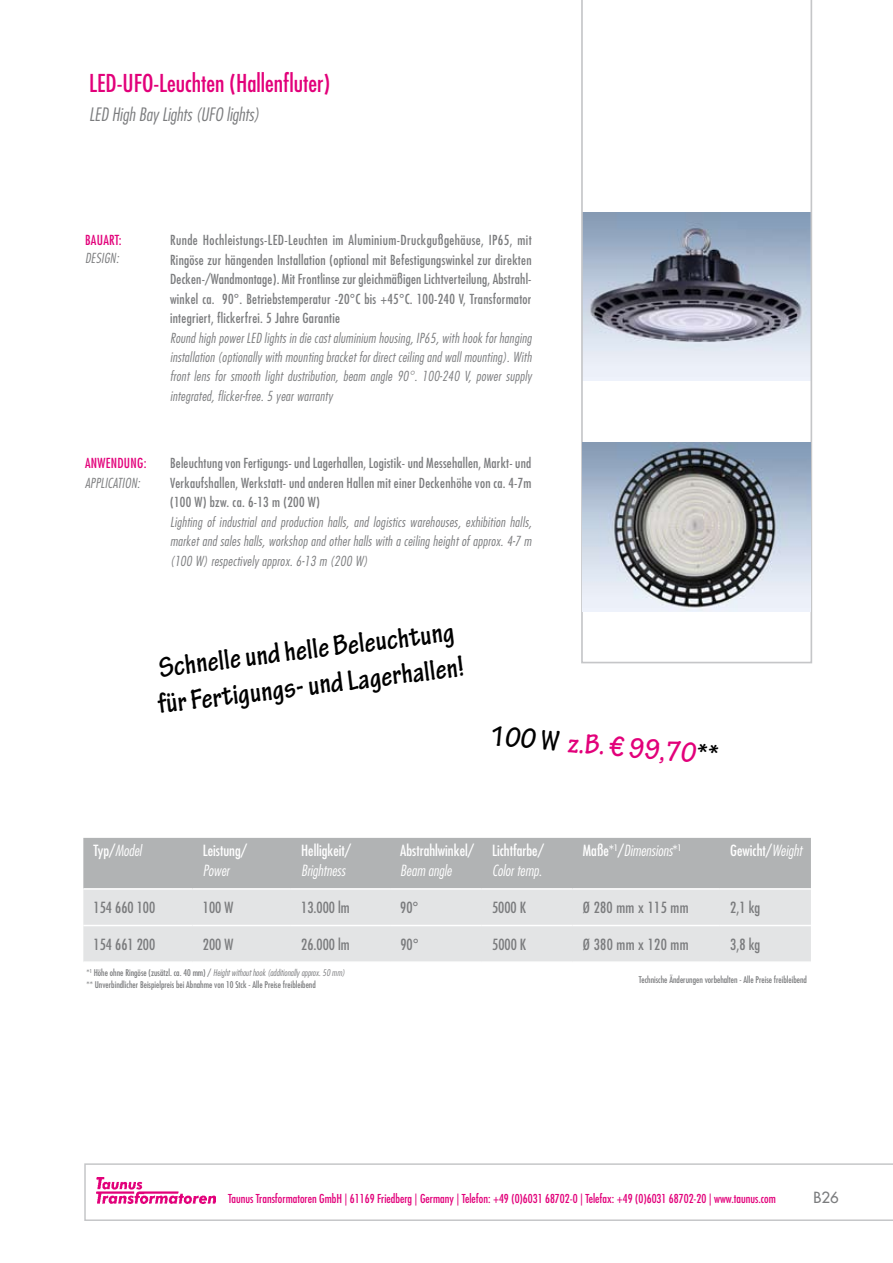
<style>
.page{position:relative;width:893px;height:1263px;background:#fff}
.page>*{position:absolute;margin:0;border:0;box-sizing:border-box;transform-origin:0 0}
.t1{font:700 condensed 30px/36px "Tekton Pro";color:#000}
.t2{font:700 condensed 30px "Tekton Pro";color:#e2007a}
.t3{font:condensed 24px "Futura Std";color:#e2007a}
.t4{font:italic 300 condensed 18px "Futura Std";color:#7b7c7e}
.t5{font:condensed 15px "Futura Std";color:#7b7c7e}
.t6{font:italic 300 condensed 15px "Futura Std";color:#fff}
.t7{font:condensed 15px "Futura Std";color:#fff}
.t8{font:condensed 15px "Futura Std";letter-spacing:.02em;color:#7b7c7e}
.t9{font:500 15px "Futura Std";color:#7b7c7e}
.t10{font:condensed 13.5px/19.5px "Futura Std";letter-spacing:.02em;color:#7b7c7e;text-align:justify}
.t11{font:italic 300 condensed 13.5px/19.5px "Futura Std";letter-spacing:.02em;color:#7b7c7e;text-align:justify}
.t12{font:condensed 13.5px "Futura Std";letter-spacing:.02em;color:#e2007a}
.t13{font:condensed 12px "Futura Std";color:#e2007a}
.t14{font:condensed 9px/11.7px "Futura Std";color:#7b7c7e}
.s1{color:#000}
.s2{font-weight:400;font-style:normal}
.s3{font-weight:300;font-style:italic}
</style>
<div class="page">
<svg style="left:84px;top:1163px;width:809px;height:58px"></svg>
<img style="left:96px;top:1178px;width:120px;height:25px">
<svg style="left:581px;top:0;width:231px;height:663px"></svg>
<img style="left:583px;top:443px;width:228px;height:168px">
<div style="left:83px;top:838px;width:728px;height:50px;background:#b1b3b4"></div>
<div style="left:83px;top:890px;width:728px;height:71px;background:#e3e4e5"></div>
<hr style="left:83px;top:925px;width:110px;height:1px;background:#fff">
<hr style="left:193px;top:925px;width:98px;height:1px;background:#fff">
<hr style="left:291px;top:925px;width:99px;height:1px;background:#fff">
<hr style="left:390px;top:925px;width:92px;height:1px;background:#fff">
<hr style="left:482px;top:925px;width:91px;height:1px;background:#fff">
<hr style="left:573px;top:925px;width:147px;height:1px;background:#fff">
<hr style="left:720px;top:925px;width:91px;height:1px;background:#fff">
<h2 class="t3" style="left:89px;top:69px;width:242px">LED-UFO-Leuchten (Hallenfluter)</h2>
<h3 class="t4" style="left:89px;top:104px;width:171px">LED High Bay Lights (UFO lights)</h3>
<p class="t12" style="left:85px;top:232px;width:38px">BAUART:</p>
<p class="t10" style="left:170px;top:230px;width:363px">Runde Hochleistungs-LED-Leuchten im Aluminium-Druckgußgehäuse, IP65, mit Ringöse zur hängenden Installation (optional mit Befestigungswinkel zur direkten Decken-/Wandmontage). Mit Frontlinse zur gleichmäßigen Lichtverteilung, Abstrahl&shy;winkel ca. 90°. Betriebstemperatur -20°C bis +45°C. 100-240 V, Transformator integriert, flickerfrei. 5 Jahre Garantie</p>
<p class="t11" style="left:170px;top:328px;width:363px">Round high power LED lights in die cast aluminium housing, IP65, with hook for hanging installation (optionally with mounting bracket for direct ceiling and wall mounting). With front lens for smooth light dustribution, beam angle 90°. 100-240 V, power supply integrated, flicker-free. 5 year warranty</p>
<p class="t11" style="left:85px;top:249px;width:35px">DESIGN:</p>
<p class="t12" style="left:85px;top:455px;width:63px">ANWENDUNG:</p>
<p class="t10" style="left:170px;top:453px;width:363px">Beleuchtung von Fertigungs- und Lagerhallen, Logistik- und Messehallen, Markt- und Verkaufshallen, Werkstatt- und anderen Hallen mit einer Deckenhöhe von ca. 4-7m (100 W) bzw. ca. 6-13 m (200 W)</p>
<p class="t11" style="left:170px;top:512px;width:363px">Lighting of industrial and production halls, and logistics warehouses, exhibition halls, market and sales halls, workshop and other halls with a ceiling height of approx. 4-7 m (100 W) respectively approx. 6-13 m (200 W)</p>
<p class="t11" style="left:85px;top:474px;width:56px">APPLICATION:</p>
<h1 class="t1" style="left:152px;top:651px;width:309px;rotate:-7deg">Schnelle und helle Beleuchtung für Fertigungs- und Lagerhallen!</h1>
<h1 class="t2" style="left:492px;top:718px;width:231px;rotate:5deg"><span class="s1">100 W</span> z.B. € 99,70<span class="s1">**</span></h1>
<p class="t6" style="left:94px;top:842px;width:49px"><span class="s2">Typ/</span>Model</p>
<p class="t7" style="left:203px;top:842px;width:46px">Leistung/</p>
<p class="t6" style="left:203px;top:861px;width:28px">Power</p>
<p class="t7" style="left:301px;top:842px;width:51px">Helligkeit/</p>
<p class="t6" style="left:301px;top:861px;width:45px">Brightness</p>
<p class="t7" style="left:400px;top:842px;width:75px">Abstrahlwinkel/</p>
<p class="t6" style="left:400px;top:861px;width:53px">Beam angle</p>
<p class="t7" style="left:492px;top:842px;width:53px">Lichtfarbe/</p>
<p class="t6" style="left:492px;top:861px;width:51px">Color temp.</p>
<p class="t6" style="left:583px;top:842px;width:100px"><span class="s2">Maße*</span><sup>1</sup><span class="s2">/</span>Dimensions<span class="s2">*</span><sup>1</sup></p>
<p class="t7" style="left:730px;top:842px;width:73px">Gewicht/<span class="s3">Weight</span></p>
<p class="t5" style="left:94px;top:899px;width:63px">154 660 100</p>
<p class="t5" style="left:203px;top:899px;width:32px">100 W</p>
<p class="t5" style="left:301px;top:899px;width:50px">13.000 lm</p>
<p class="t5" style="left:400px;top:899px;width:20px">90°</p>
<p class="t5" style="left:492px;top:899px;width:36px">5000 K</p>
<p class="t8" style="left:583px;top:899px;width:107px">Ø 280 mm x 115 mm</p>
<p class="t5" style="left:730px;top:899px;width:32px">2,1 kg</p>
<p class="t5" style="left:94px;top:935px;width:63px">154 661 200</p>
<p class="t5" style="left:203px;top:935px;width:32px">200 W</p>
<p class="t5" style="left:301px;top:935px;width:50px">26.000 lm</p>
<p class="t5" style="left:400px;top:935px;width:20px">90°</p>
<p class="t5" style="left:492px;top:935px;width:36px">5000 K</p>
<p class="t8" style="left:583px;top:935px;width:107px">Ø 380 mm x 120 mm</p>
<p class="t5" style="left:730px;top:935px;width:32px">3,8 kg</p>
<p class="t14" style="left:86px;top:967px;width:260px">*<sup>1</sup> Höhe ohne Ringöse (zusätzl. ca. 40 mm) / <span class="s3">Height without hook (additionally approx. 50 mm) </span>** Unverbindlicher Beispielpreis bei Abnahme von 10 Stck - Alle Preise freibleibend</p>
<p class="t14" style="left:639px;top:974px;width:169px">Technische Änderungen vorbehalten - Alle Preise freibleibend</p>
<p class="t13" style="left:228px;top:1191px;width:549px">Taunus Transformatoren GmbH | 61169 Friedberg | Germany | Telefon: +49 (0)6031 68702-0 | Telefax: +49 (0)6031 68702-20 | www.taunus.com</p>
<p class="t9" style="left:814px;top:1188px;width:27px">B26</p>
</div>
